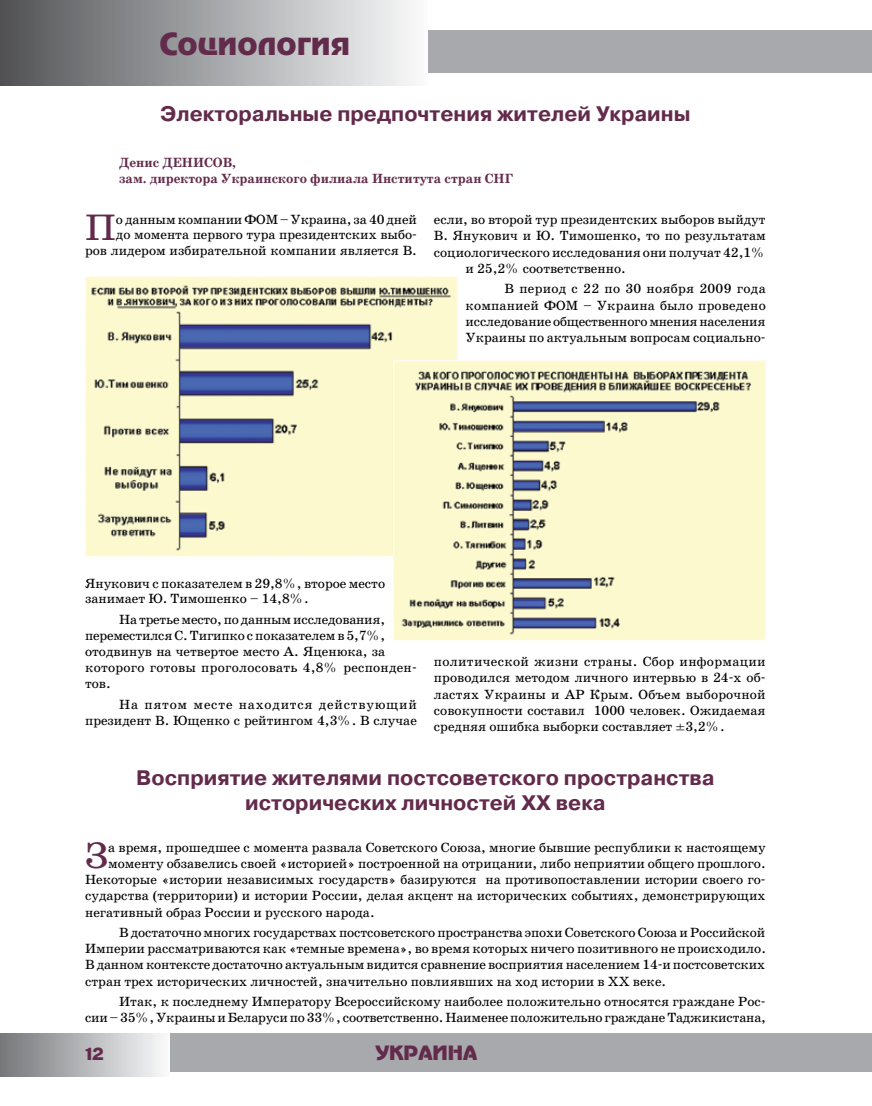
<style>
.page{position:relative;width:872px;height:1106px;background:#fff}
.page>*{position:absolute;margin:0;border:0;box-sizing:border-box;transform-origin:0 0}
.t1{font:37.35px "School Book C";color:#632b4b}
.t2{font:30px "Adver Gothic";color:#632b4b}
.t3{font:700 21px/25.2px "Pragmatica C";color:#632b4b;text-align:center}
.t4{font:19.5px "Adver Gothic";color:#632b4b}
.t5{font:16.5px "Adver Gothic";color:#632b4b}
.t6{font:13.5px/16.2px "School Book C";color:#000;text-align:justify}
.t7{font:13.5px/16.2px "School Book C";letter-spacing:.055em;color:#000;text-align:right}
.t8{font:700 13.5px/16.2px "School Book C";color:#632b4b}
</style>
<div class="page">
<div style="left:168px;top:1033px;width:704px;height:39px;background:#a7a9ac"></div>
<div style="left:168px;top:30px;width:704px;height:42px;background:#a7a9ac"></div>
<div style="left:0;top:0;width:427px;height:85px;background:linear-gradient(to right,#515356,#fafbfc)"></div>
<div style="left:0;top:1033px;width:170px;height:43px;background:linear-gradient(to right,#747679,#f9fafb)"></div>
<img style="left:85px;top:276px;width:372px;height:280px">
<img style="left:394px;top:361px;width:371px;height:279px">
<h2 class="t2" style="left:159px;top:28px;width:192px">Социология</h2>
<h3 class="t3" style="left:160px;top:102px;width:532px">Электоральные предпочтения жителей Украины</h3>
<p class="t8" style="left:119px;top:155px;width:55px">Денис Дени</p>
<p class="t8" style="left:119px;top:155px;width:395px;text-indent:85px">сов,<br>зам. директора Украинского филиала Института стран СНГ</p>
<h1 class="t1" style="left:85px;top:208px;width:32px">П</h1>
<p class="t6" style="left:85px;top:212px;width:333px;line-height:15.1px;text-align:right">о данным компании ФОМ – Украина, за 40 дней<br>до момента первого тура президентских выбо-<br>ров лидером избирательной компании является В.</p>
<p class="t6" style="left:434px;top:212px;width:333px">если, во второй тур президентских выборов выйдут</p>
<p class="t6" style="left:434px;top:228px;width:333px">В. Янукович и Ю. Тимошенко, то по результатам</p>
<p class="t6" style="left:434px;top:244px;width:333px">социологического исследования они получат 42,1%</p>
<p class="t6" style="left:465px;top:260px;width:162px">и 25,2% соответственно.</p>
<p class="t6" style="left:465px;top:281px;width:302px;text-indent:39px">В период с 22 по 30 ноября 2009 года компанией ФОМ – Украина было проведено исследование общественного мнения населения Украины по актуальным вопросам социально-</p>
<p class="t6" style="left:85px;top:576px;width:301px;line-height:15.1px">Янукович с показателем в 29,8%, второе место занимает Ю. Тимошенко – 14,8%.</p>
<p class="t6" style="left:85px;top:611px;width:333px;text-align:left;text-indent:34px">На третье место, по данным исследования, переместился С. Тигипко с показателем в 5,7%, отодвинув на четвертое место А. Яценюка, за которого готовы проголосовать 4,8% респонден&shy;тов.</p>
<p class="t7" style="left:85px;top:696px;width:333px">На пятом месте находится действующий президент В. Ющенко с рейтингом 4,3%. В случае</p>
<p class="t6" style="left:434px;top:653px;width:333px">политической жизни страны. Сбор информации проводился методом личного интервью в 24-х об&shy;ластях Украины и АР Крым. Объем выборочной совокупности составил 1000 человек. Ожидаемая средняя ошибка выборки составляет ±3,2%.</p>
<h3 class="t3" style="left:136px;top:765px;width:580px">Восприятие жителями постсоветского пространства исторических личностей ХХ века</h3>
<h1 class="t1" style="left:85px;top:835px;width:24px">З</h1>
<p class="t6" style="left:108px;top:839px;width:659px">а время, прошедшее с момента развала Советского Союза, многие бывшие республики к настоящему</p>
<p class="t6" style="left:108px;top:855px;width:659px">моменту обзавелись своей «историей» построенной на отрицании, либо неприятии общего прошлого.</p>
<p class="t6" style="left:85px;top:871px;width:682px">Некоторые «истории независимых государств» базируются на противопоставлении истории своего го-</p>
<p class="t6" style="left:85px;top:887px;width:682px">сударства (территории) и истории России, делая акцент на исторических событиях, демонстрирующих</p>
<p class="t6" style="left:85px;top:904px;width:291px">негативный образ России и русского народа.</p>
<p class="t6" style="left:85px;top:924px;width:682px;text-indent:34px">В достаточно многих государствах постсоветского пространства эпохи Советского Союза и Российской Империи рассматриваются как «темные времена», во время которых ничего позитивного не происходило.<br>В данном контексте достаточно актуальным видится сравнение восприятия населением 14-и постсоветских стран трех исторических личностей, значительно повлиявших на ход истории в ХХ веке.</p>
<p class="t6" style="left:85px;top:993px;width:682px;text-align:right">Итак, к последнему Императору Всероссийскому наиболее положительно относятся граждане Рос-<br>сии – 35%, Украины и Беларуси по 33%, соответственно. Наименее положительно граждане Таджикистана,</p>
<p class="t5" style="left:85px;top:1045px;width:20px">12</p>
<h3 class="t4" style="left:375px;top:1042px;width:103px">Украина</h3>
</div>
